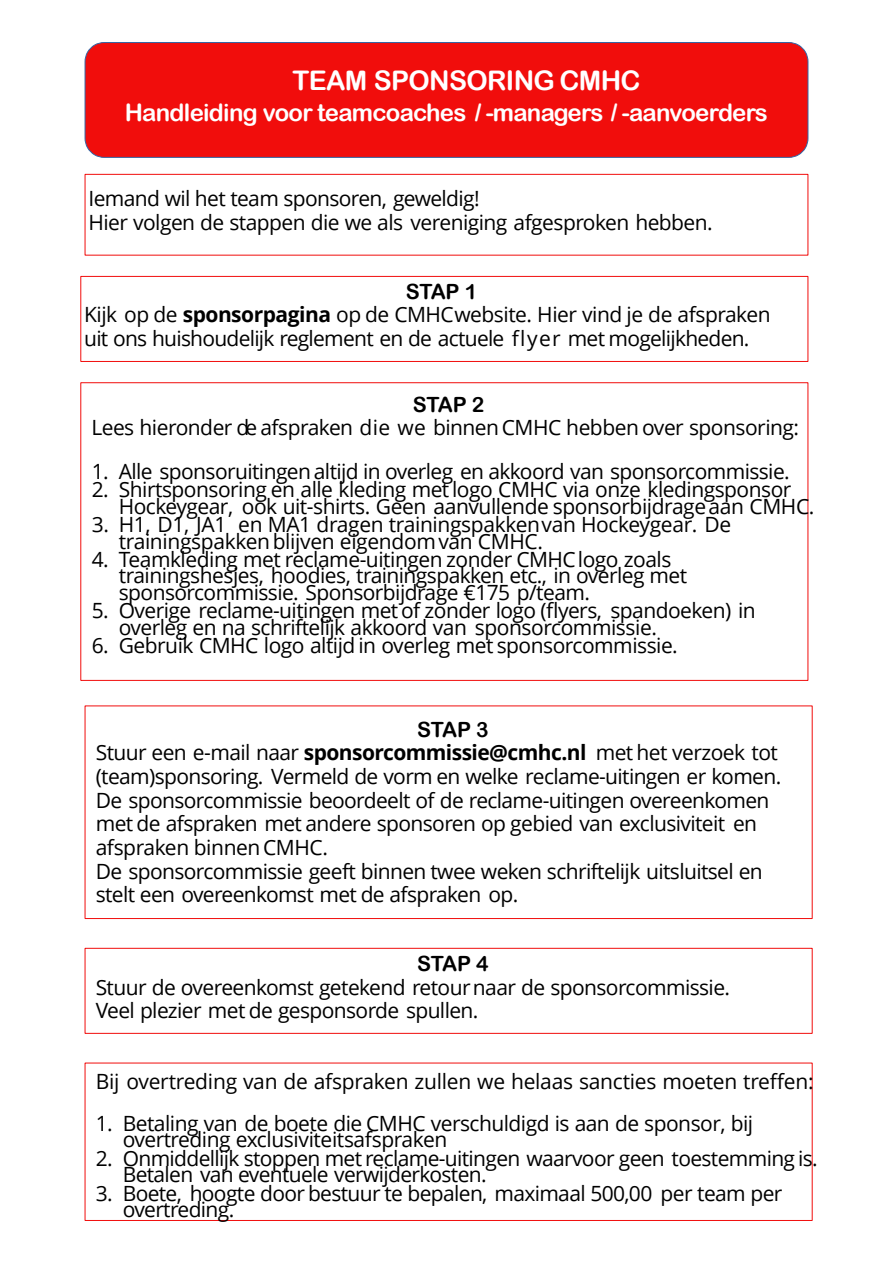
<style>
.page{position:relative;width:893px;height:1263px;background:#fff}
.page>*{position:absolute;margin:0;border:0;box-sizing:border-box;transform-origin:0 0}
.t1{font:27px "Arial Rounded MT Bold";letter-spacing:-.025em;color:#fff}
.t2{font:24px "Arial Rounded MT Bold";letter-spacing:-.03em;color:#fff}
.t3{font:21px/23.5px "Open Sans";letter-spacing:-.025em;color:#000}
.t4{font:21px "Arial Rounded MT Bold";letter-spacing:-.015em;color:#000}
.s1{font-weight:700}
</style>
<div class="page">
<div style="left:85px;top:42px;width:723px;height:116px;background:#f10d0c"></div>
<div style="left:85px;top:174px;width:723px;height:81px;background:#fff;border:1px solid #f10d0c"></div>
<div style="left:81px;top:276px;width:727px;height:85px;background:#fff;border:1px solid #f10d0c"></div>
<div style="left:85px;top:706px;width:727px;height:213px;background:#fff;border:1px solid #f10d0c"></div>
<div style="left:85px;top:948px;width:727px;height:85px;background:#fff;border:1px solid #f10d0c"></div>
<p class="t1" style="left:293px;top:71px;width:349px">TEAM SPONSORING CMHC</p>
<p class="t2" style="left:125px;top:103px;width:645px">Handleiding voor teamcoaches / -managers / -aanvoerders</p>
<p class="t3" style="left:89px;top:189px;width:626px">Iemand wil het team sponsoren, geweldig!<br>Hier volgen de stappen die we als vereniging afgesproken hebben.</p>
<p class="t4" style="left:406px;top:283px;width:73px">STAP 1</p>
<p class="t3" style="left:84px;top:305px;width:688px">Kijk op de <span class="s1">sponsorpagina</span> op de CMHCwebsite. Hier vind je de afspraken uit ons huishoudelijk reglement en de actuele flyer met mogelijkheden.</p>
<p class="t4" style="left:413px;top:396px;width:73px">STAP 2</p>
<p class="t3" style="left:91px;top:418px;width:709px">Lees hieronder de afspraken die we binnenCMHC hebben over sponsoring:</p>
<p class="t3" style="left:92px;top:461px;width:699px">1. Alle sponsoruitingen altijd in overleg en akkoord van sponsorcommissie.</p>
<p class="t3" style="left:119px;top:483px;width:697px;line-height:16.5px;text-indent:-27px">2. Shirtsponsoring en alle kleding met logo CMHC via onze kledingsponsor<br>Hockeygear, ook uit-shirts. Geen aanvullende sponsorbijdrageaan CMHC.</p>
<p class="t3" style="left:119px;top:518px;width:614px;line-height:16.5px;text-indent:-27px">3. H1, D1, JA1 en MA1 dragen trainingspakkenvan Hockeygear. De trainingspakkenblijven eigendomvan CMHC.</p>
<p class="t3" style="left:119px;top:553px;width:570px;line-height:16.5px;text-indent:-27px">4. Teamkleding met reclame-uitingen zonder CMHClogo zoals trainingshesjes, hoodies, trainingspakken etc., in overleg met sponsorcommissie. Sponsorbijdrage €175 p/team.</p>
<p class="t3" style="left:119px;top:604px;width:638px;line-height:16.5px;text-indent:-27px">5. Overige reclame-uitingen met of zonder logo (flyers, spandoeken) in overleg en na schriftelijk akkoord van sponsorcommissie.</p>
<p class="t3" style="left:92px;top:636px;width:588px">6. Gebruik CMHC logo altijd in overleg met sponsorcommissie.</p>
<p class="t4" style="left:417px;top:721px;width:73px">STAP 3</p>
<p class="t3" style="left:96px;top:743px;width:687px">Stuur een e-mail naar <span class="s1">sponsorcommissie@cmhc.nl</span> met het verzoek tot (team)sponsoring. Vermeld de vorm en welke reclame-uitingen er komen.<br>De sponsorcommissie beoordeelt of de reclame-uitingen overeenkomen met de afspraken met andere sponsoren op gebied van exclusiviteit en afspraken binnenCMHC.<br>De sponsorcommissie geeft binnen twee weken schriftelijk uitsluitsel en stelt een overeenkomst met de afspraken op.</p>
<p class="t4" style="left:417px;top:956px;width:73px">STAP 4</p>
<p class="t3" style="left:96px;top:977px;width:636px">Stuur de overeenkomst getekend retournaar de sponsorcommissie.<br>Veel plezier met de gesponsorde spullen.</p>
<p class="t3" style="left:96px;top:1071px;width:719px">Bij overtreding van de afspraken zullen we helaas sancties moeten treffen:</p>
<p class="t3" style="left:123px;top:1117px;width:632px;line-height:16.5px;text-indent:-27px">1. Betaling van de boete die CMHC verschuldigd is aan de sponsor, bij overtreding exclusiviteitsafspraken</p>
<p class="t3" style="left:123px;top:1152px;width:696px;line-height:16.5px;text-indent:-27px">2. Onmiddellijk stoppen met reclame-uitingen waarvoor geen toestemming is.<br>Betalen van eventuele verwijderkosten.</p>
<p class="t3" style="left:123px;top:1187px;width:661px;line-height:16.5px;text-indent:-27px">3. Boete, hoogte door bestuur te bepalen, maximaal 500,00 per team per overtreding.</p>
</div>
